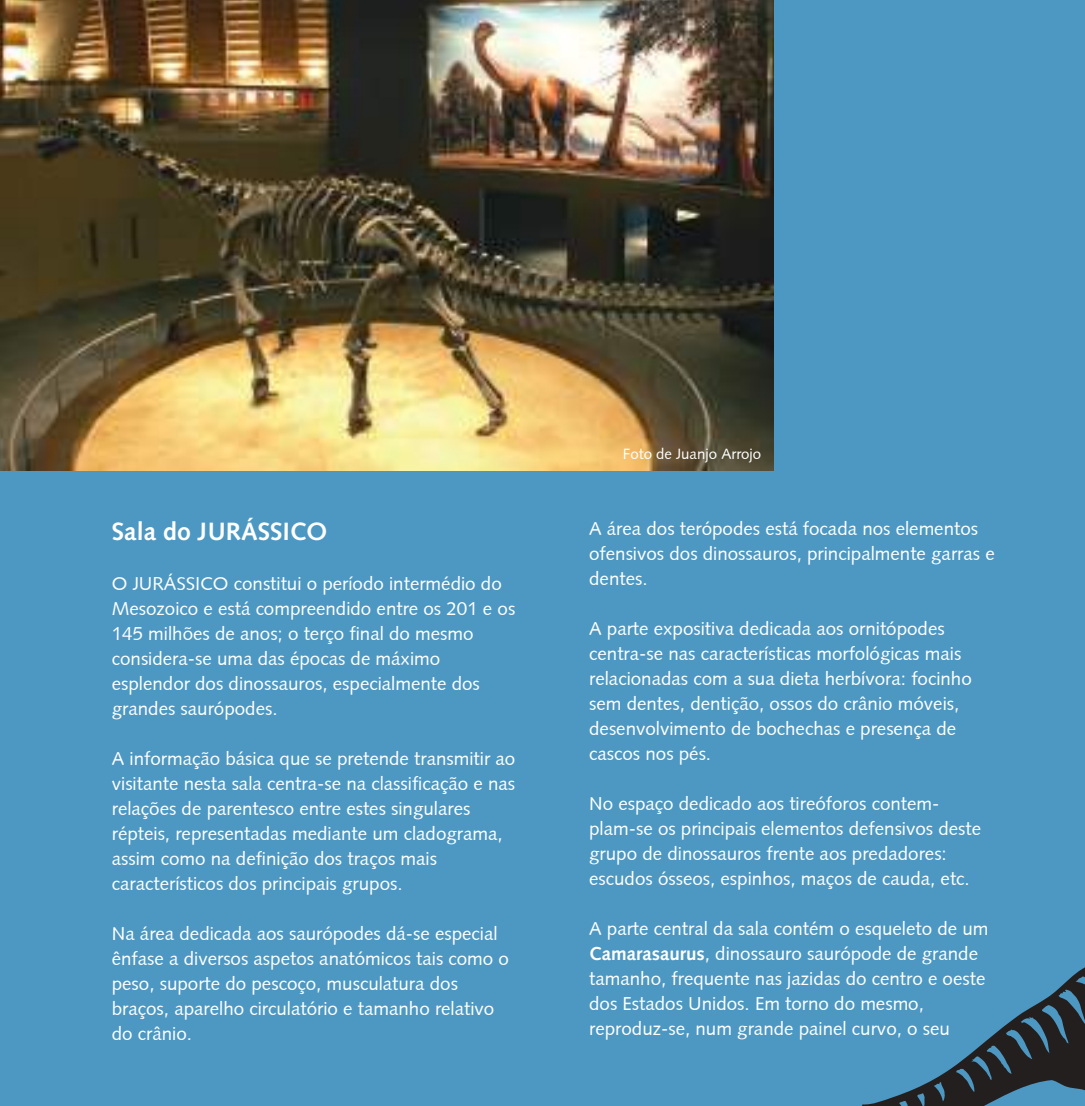
<style>
.page{position:relative;width:1085px;height:1106px;background:#fff}
.page>*{position:absolute;margin:0;border:0;box-sizing:border-box;transform-origin:0 0}
.t1{font:700 25px "Syntax";color:#fff}
.t2{font:18.75px/25px "Syntax";color:#fff}
.t3{font:15px "Syntax";color:#fff}
.s1{font-weight:700}
</style>
<div class="page">
<div style="left:0;top:0;width:1084px;height:1106px;background:#4d98c2"></div>
<img style="left:0;top:0;width:773px;height:470px">
<svg style="left:862px;top:968px;width:222px;height:138px"></svg>
<h1 class="t1" style="left:112px;top:517px;width:217px">Sala do JURÁSSICO</h1>
<p class="t2" style="left:112px;top:571px;width:405px">O JURÁSSICO constitui o período intermédio do Mesozoico e está compreendido entre os 201 e os 145 milhões de anos; o terço final do mesmo considera-se uma das épocas de máximo esplendor dos dinossauros, especialmente dos grandes saurópodes.</p>
<p class="t2" style="left:112px;top:746px;width:405px">A informação básica que se pretende transmitir ao visitante nesta sala centra-se na classificação e nas relações de parentesco entre estes singulares répteis, representadas mediante um cladograma, assim como na definição dos traços mais característicos dos principais grupos.</p>
<p class="t2" style="left:112px;top:921px;width:398px">Na área dedicada aos saurópodes dá-se especial ênfase a diversos aspetos anatómicos tais como o peso, suporte do pescoço, musculatura dos braços, aparelho circulatório e tamanho relativo do crânio.</p>
<p class="t3" style="left:622px;top:445px;width:140px">Foto de Juanjo Arrojo</p>
<p class="t2" style="left:589px;top:516px;width:407px">A área dos terópodes está focada nos elementos ofensivos dos dinossauros, principalmente garras e dentes.</p>
<p class="t2" style="left:589px;top:616px;width:384px">A parte expositiva dedicada aos ornitópodes centra-se nas características morfológicas mais relacionadas com a sua dieta herbívora: focinho sem dentes, dentição, ossos do crânio móveis, desenvolvimento de bochechas e presença de cascos nos pés.</p>
<p class="t2" style="left:589px;top:791px;width:393px">No espaço dedicado aos tireóforos contem&shy;plam-se os principais elementos defensivos deste grupo de dinossauros frente aos predadores: escudos ósseos, espinhos, maços de cauda, etc.</p>
<p class="t2" style="left:589px;top:916px;width:401px">A parte central da sala contém o esqueleto de um <span class="s1">Camarasaurus</span>, dinossauro saurópode de grande tamanho, frequente nas jazidas do centro e oeste dos Estados Unidos. Em torno do mesmo, reproduz-se, num grande painel curvo, o seu</p>
</div>
